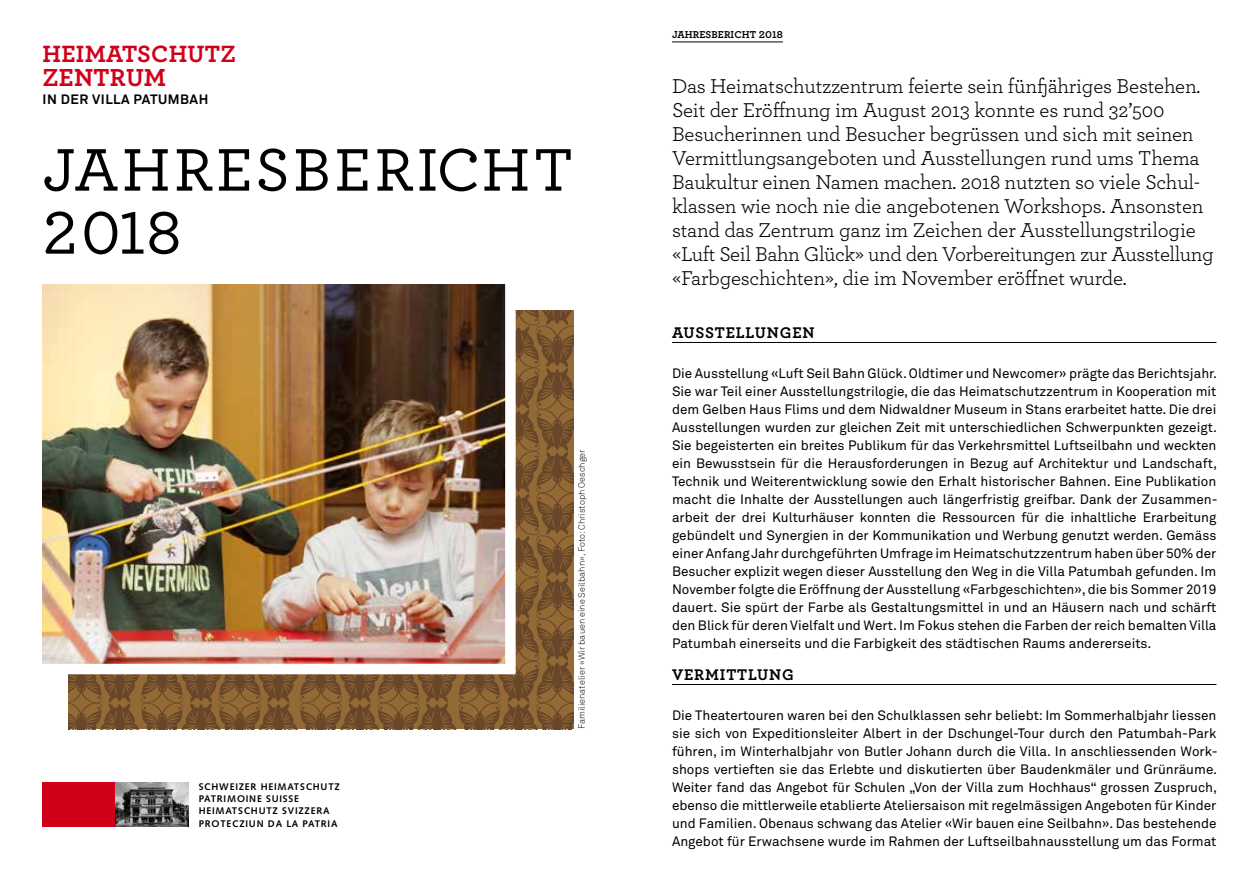
<style>
.page{position:relative;width:1259px;height:893px;background:#fff}
.page>*{position:absolute;margin:0;border:0;box-sizing:border-box;transform-origin:0 0}
.t1{font:500 63px/63px "Archer Pro";letter-spacing:.05em;color:#000}
.t2{font:700 25.8px "Archer Pro";letter-spacing:.01em;color:#d10019}
.t3{font:700 24.75px "Archer Pro";letter-spacing:.01em;color:#d10019}
.t4{font:21px/24px "Archer Pro";letter-spacing:-.01em;color:#000}
.t5{font:700 16.2px "Archer Pro";letter-spacing:.05em;color:#000}
.t6{font:13.5px/18px "Akkurat";color:#000;text-align:justify}
.t7{font:700 13.5px "Akkurat";letter-spacing:.04em;color:#000}
.t8{font:700 10.5px "Archer Pro";letter-spacing:.01em;color:#000}
.t9{font:700 9.6px/12.3px "Syntax LT Std";letter-spacing:.08em;color:#000}
.t10{font:300 9px "Akkurat";letter-spacing:.005em;color:#000}
</style>
<div class="page">
<svg style="left:68px;top:310px;width:505px;height:419px;background:#7e582f"></svg>
<div style="left:43px;top:783px;width:73px;height:44px;background:#d10019"></div>
<img style="left:116px;top:783px;width:73px;height:44px">
<img style="left:42px;top:284px;width:479px;height:395px">
<hr style="left:672px;top:41px;width:111px;height:1px;background:#000">
<hr style="left:672px;top:342px;width:544px;height:1px;background:#000">
<hr style="left:672px;top:684px;width:544px;height:1px;background:#000">
<h3 class="t3" style="left:43px;top:35px;width:195px">HEIMATSCHUTZ</h3>
<h2 class="t2" style="left:43px;top:57px;width:125px">ZENTRUM</h2>
<p class="t7" style="left:43px;top:91px;width:167px">IN DER VILLA PATUMBAH</p>
<h1 class="t1" style="left:43px;top:135px;width:532px">JAHRESBERICHT<br>2018</h1>
<p class="t9" style="left:199px;top:780px;width:143px">SCHWEIZER HEIMATSCHUTZ<br>PATRIMOINE SUISSE<br>HEIMATSCHUTZ SVIZZERA<br>PROTECZIUN DA LA PATRIA</p>
<p class="t10" style="left:576px;top:729px;width:281px;rotate:-90deg">Familienatelier «Wir bauen eine Seilbahn», Foto: Christoph Oeschger</p>
<p class="t8" style="left:672px;top:26px;width:112px">JAHRESBERICHT 2018</p>
<p class="t4" style="left:672px;top:73px;width:543px">Das Heimatschutzzentrum feierte sein fünfjähriges Bestehen.<br>Seit der Eröffnung im August 2013 konnte es rund 32’500<br>Besucherinnen und Besucher begrüssen und sich mit seinen Vermittlungsangeboten und Ausstellungen rund ums Thema Baukultur einen Namen machen. 2018 nutzten so viele Schul&shy;klassen wie noch nie die angebotenen Workshops. Ansonsten stand das Zentrum ganz im Zeichen der Ausstellungstrilogie «Luft Seil Bahn Glück» und den Vorbereitungen zur Ausstellung «Farbgeschichten», die im November eröffnet wurde.</p>
<p class="t5" style="left:672px;top:319px;width:144px">AUSSTELLUNGEN</p>
<p class="t6" style="left:672px;top:364px;width:547px">Die Ausstellung «Luft Seil Bahn Glück. Oldtimer und Newcomer» prägte das Berichtsjahr.<br>Sie war Teil einer Ausstellungstrilogie, die das Heimatschutzzentrum in Kooperation mit dem Gelben Haus Flims und dem Nidwaldner Museum in Stans erarbeitet hatte. Die drei Ausstellungen wurden zur gleichen Zeit mit unterschiedlichen Schwerpunkten gezeigt.<br>Sie begeisterten ein breites Publikum für das Verkehrsmittel Luftseilbahn und weckten ein Bewusstsein für die Herausforderungen in Bezug auf Architektur und Landschaft, Technik und Weiterentwicklung sowie den Erhalt historischer Bahnen. Eine Publikation macht die Inhalte der Ausstellungen auch längerfristig greifbar. Dank der Zusammen&shy;arbeit der drei Kulturhäuser konnten die Ressourcen für die inhaltliche Erarbeitung gebündelt und Synergien in der Kommunikation und Werbung genutzt werden. Gemäss einer Anfang Jahr durchgeführten Umfrage im Heimatschutzzentrum haben über 50% der Besucher explizit wegen dieser Ausstellung den Weg in die Villa Patumbah gefunden. Im November folgte die Eröffnung der Ausstellung «Farbgeschichten», die bis Sommer 2019 dauert. Sie spürt der Farbe als Gestaltungsmittel in und an Häusern nach und schärft den Blick für deren Vielfalt und Wert. Im Fokus stehen die Farben der reich bemalten Villa Patumbah einerseits und die Farbigkeit des städtischen Raums andererseits.</p>
<p class="t5" style="left:672px;top:661px;width:123px">VERMITTLUNG</p>
<p class="t6" style="left:672px;top:706px;width:547px">Die Theatertouren waren bei den Schulklassen sehr beliebt: Im Sommerhalbjahr liessen sie sich von Expeditionsleiter Albert in der Dschungel-Tour durch den Patumbah-Park führen, im Winterhalbjahr von Butler Johann durch die Villa. In anschliessenden Work&shy;shops vertieften sie das Erlebte und diskutierten über Baudenkmäler und Grünräume.<br>Weiter fand das Angebot für Schulen „Von der Villa zum Hochhaus“ grossen Zuspruch, ebenso die mittlerweile etablierte Ateliersaison mit regelmässigen Angeboten für Kinder und Familien. Obenaus schwang das Atelier «Wir bauen eine Seilbahn». Das bestehende Angebot für Erwachsene wurde im Rahmen der Luftseilbahnausstellung um das Format</p>
</div>
